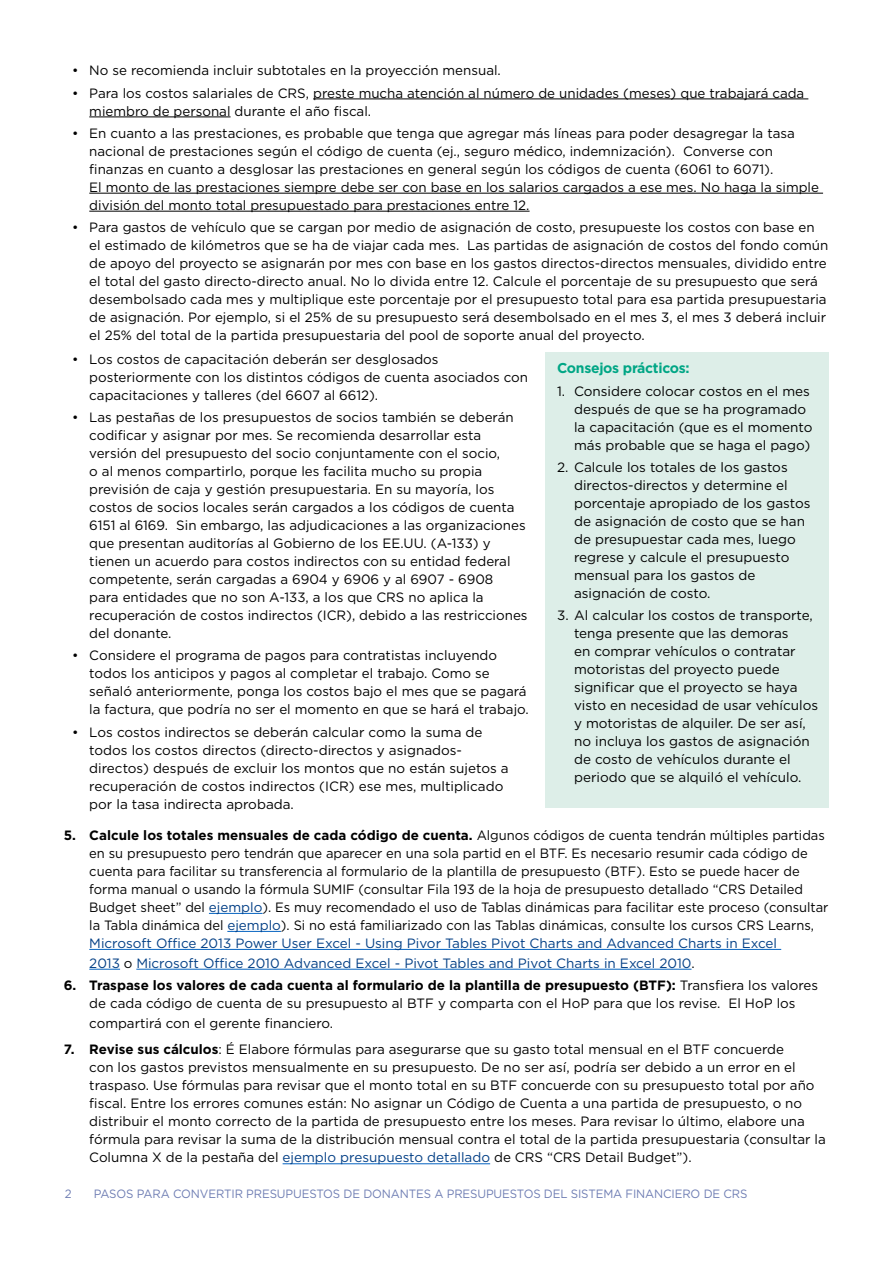
<style>
.page{position:relative;width:893px;height:1263px;background:#fff}
.page>*{position:absolute;margin:0;border:0;box-sizing:border-box;transform-origin:0 0}
.t1{font:700 14.25px "Gotham";letter-spacing:-.02em;color:#00a685}
.t2{font:13.5px/18px "Gotham";color:#000}
.t3{font:13.5px/18px "Gotham";color:#000;scale:.96 1}
.t4{font:13.5px "Gotham";color:#033f85}
.t5{font:12px "Gotham";letter-spacing:-.01em;color:#6e7db3;scale:.96 1}
.s1{font-weight:700}
.s2{color:#033f85}
.s3{color:#000}
</style>
<div class="page">
<hr style="left:313px;top:99px;width:495px;height:1px;background:#000">
<hr style="left:89px;top:117px;width:142px;height:1px;background:#000">
<hr style="left:89px;top:193px;width:734px;height:1px;background:#000">
<hr style="left:89px;top:211px;width:441px;height:1px;background:#000">
<div style="left:546px;top:353px;width:283px;height:455px;background:#ddeee8"></div>
<hr style="left:209px;top:913px;width:54px;height:1px;background:#0563c1">
<hr style="left:227px;top:931px;width:54px;height:1px;background:#0563c1">
<hr style="left:89px;top:949px;width:692px;height:1px;background:#0563c1">
<hr style="left:89px;top:969px;width:31px;height:1px;background:#0563c1">
<hr style="left:136px;top:969px;width:555px;height:1px;background:#0563c1">
<hr style="left:283px;top:1163px;width:207px;height:1px;background:#0563c1">
<p class="t2" style="left:72px;top:61px;width:430px">• No se recomienda incluir subtotales en la proyección mensual.</p>
<p class="t2" style="left:89px;top:83px;width:717px;text-indent:-17px">• Para los costos salariales de CRS, preste mucha atención al número de unidades (meses) que trabajará cada miembro de personal durante el año fiscal.</p>
<p class="t2" style="left:89px;top:124px;width:731px;text-indent:-17px">• En cuanto a las prestaciones, es probable que tenga que agregar más líneas para poder desagregar la tasa nacional de prestaciones según el código de cuenta (ej., seguro médico, indemnización). Converse con finanzas en cuanto a desglosar las prestaciones en general según los códigos de cuenta (6061 to 6071).<br>El monto de las prestaciones siempre debe ser con base en los salarios cargados a ese mes. No haga la simple división del monto total presupuestado para prestaciones entre 12.</p>
<p class="t2" style="left:89px;top:218px;width:741px;text-indent:-17px">• Para gastos de vehículo que se cargan por medio de asignación de costo, presupueste los costos con base en el estimado de kilómetros que se ha de viajar cada mes. Las partidas de asignación de costos del fondo común de apoyo del proyecto se asignarán por mes con base en los gastos directos-directos mensuales, dividido entre el total del gasto directo-directo anual. No lo divida entre 12. Calcule el porcentaje de su presupuesto que será desembolsado cada mes y multiplique este porcentaje por el presupuesto total para esa partida presupuestaria de asignación. Por ejemplo, si el 25% de su presupuesto será desembolsado en el mes 3, el mes 3 deberá incluir el 25% del total de la partida presupuestaria del pool de soporte anual del proyecto.</p>
<p class="t2" style="left:89px;top:350px;width:440px;text-indent:-17px">• Los costos de capacitación deberán ser desglosados posteriormente con los distintos códigos de cuenta asociados con capacitaciones y talleres (del 6607 al 6612).</p>
<p class="t2" style="left:89px;top:408px;width:440px;text-indent:-17px">• Las pestañas de los presupuestos de socios también se deberán codificar y asignar por mes. Se recomienda desarrollar esta versión del presupuesto del socio conjuntamente con el socio,<br>o al menos compartirlo, porque les facilita mucho su propia previsión de caja y gestión presupuestaria. En su mayoría, los costos de socios locales serán cargados a los códigos de cuenta 6151 al 6169. Sin embargo, las adjudicaciones a las organizaciones que presentan auditorías al Gobierno de los EE.UU. (A-133) y tienen un acuerdo para costos indirectos con su entidad federal competente, serán cargadas a 6904 y 6906 y al 6907 - 6908<br>para entidades que no son A-133, a los que CRS no aplica la recuperación de costos indirectos (ICR), debido a las restricciones del donante.</p>
<p class="t2" style="left:89px;top:646px;width:441px;text-indent:-17px">• Considere el programa de pagos para contratistas incluyendo todos los anticipos y pagos al completar el trabajo. Como se señaló anteriormente, ponga los costos bajo el mes que se pagará la factura, que podría no ser el momento en que se hará el trabajo.</p>
<p class="t2" style="left:89px;top:722px;width:421px;text-indent:-17px">• Los costos indirectos se deberán calcular como la suma de todos los costos directos (directo-directos y asignados&shy;directos) después de excluir los montos que no están sujetos a recuperación de costos indirectos (ICR) ese mes, multiplicado por la tasa indirecta aprobada.</p>
<p class="t1" style="left:557px;top:359px;width:134px">Consejos prácticos:</p>
<p class="t2" style="left:574px;top:382px;width:240px;text-indent:-17px">1. Considere colocar costos en el mes después de que se ha programado la capacitación (que es el momento más probable que se haga el pago)</p>
<p class="t2" style="left:574px;top:458px;width:238px;text-indent:-17px">2. Calcule los totales de los gastos directos-directos y determine el porcentaje apropiado de los gastos de asignación de costo que se han de presupuestar cada mes, luego regrese y calcule el presupuesto mensual para los gastos de asignación de costo.</p>
<p class="t2" style="left:574px;top:606px;width:246px;text-indent:-17px">3. Al calcular los costos de transporte, tenga presente que las demoras<br>en comprar vehículos o contratar motoristas del proyecto puede significar que el proyecto se haya visto en necesidad de usar vehículos y motoristas de alquiler. De ser así, no incluya los gastos de asignación de costo de vehículos durante el periodo que se alquiló el vehículo.</p>
<p class="t3" style="left:89px;top:826px;width:771px;text-indent:-26px"><span class="s1">5. Calcule los totales mensuales de cada código de cuenta.</span> Algunos códigos de cuenta tendrán múltiples partidas en su presupuesto pero tendrán que aparecer en una sola partid en el BTF. Es necesario resumir cada código de cuenta para facilitar su transferencia al formulario de la plantilla de presupuesto (BTF). Esto se puede hacer de forma manual o usando la fórmula SUMIF (consultar Fila 193 de la hoja de presupuesto detallado “CRS Detailed Budget sheet” del <span class="s2">ejemplo</span>). Es muy recomendado el uso de Tablas dinámicas para facilitar este proceso (consultar la Tabla dinámica del <span class="s2">ejemplo</span>). Si no está familiarizado con las Tablas dinámicas, consulte los cursos CRS Learns, <span class="s2">Microsoft Office 2013 Power User Excel - Using Pivor Tables Pivot Charts and Advanced Charts in Excel</span></p>
<p class="t4" style="left:89px;top:954px;width:607px">2013 <span class="s3">o</span> Microsoft Office 2010 Advanced Excel - Pivot Tables and Pivot Charts in Excel 2010<span class="s3">.</span></p>
<p class="t2" style="left:64px;top:976px;width:756px;text-align:center"><span class="s1">6. Traspase los valores de cada cuenta al formulario de la plantilla de presupuesto (BTF):</span> Transfiera los valores de cada código de cuenta de su presupuesto al BTF y comparta con el HoP para que los revise. El HoP los</p>
<p class="t2" style="left:89px;top:1014px;width:245px">compartirá con el gerente financiero.</p>
<p class="t2" style="left:89px;top:1040px;width:738px;text-indent:-26px"><span class="s1">7. Revise sus cálculos</span>: É Elabore fórmulas para asegurarse que su gasto total mensual en el BTF concuerde<br>con los gastos previstos mensualmente en su presupuesto. De no ser así, podría ser debido a un error en el traspaso. Use fórmulas para revisar que el monto total en su BTF concuerde con su presupuesto total por año fiscal. Entre los errores comunes están: No asignar un Código de Cuenta a una partida de presupuesto, o no distribuir el monto correcto de la partida de presupuesto entre los meses. Para revisar lo último, elabore una fórmula para revisar la suma de la distribución mensual contra el total de la partida presupuestaria (consultar la Columna X de la pestaña del <span class="s2">ejemplo presupuesto detallado</span> de CRS “CRS Detail Budget”).</p>
<p class="t5" style="left:65px;top:1186px;width:9px">2</p>
<p class="t5" style="left:94px;top:1186px;width:682px">PASOS PARA CONVERTIR PRESUPUESTOS DE DONANTES A PRESUPUESTOS DEL SISTEMA FINANCIERO DE CRS</p>
</div>
